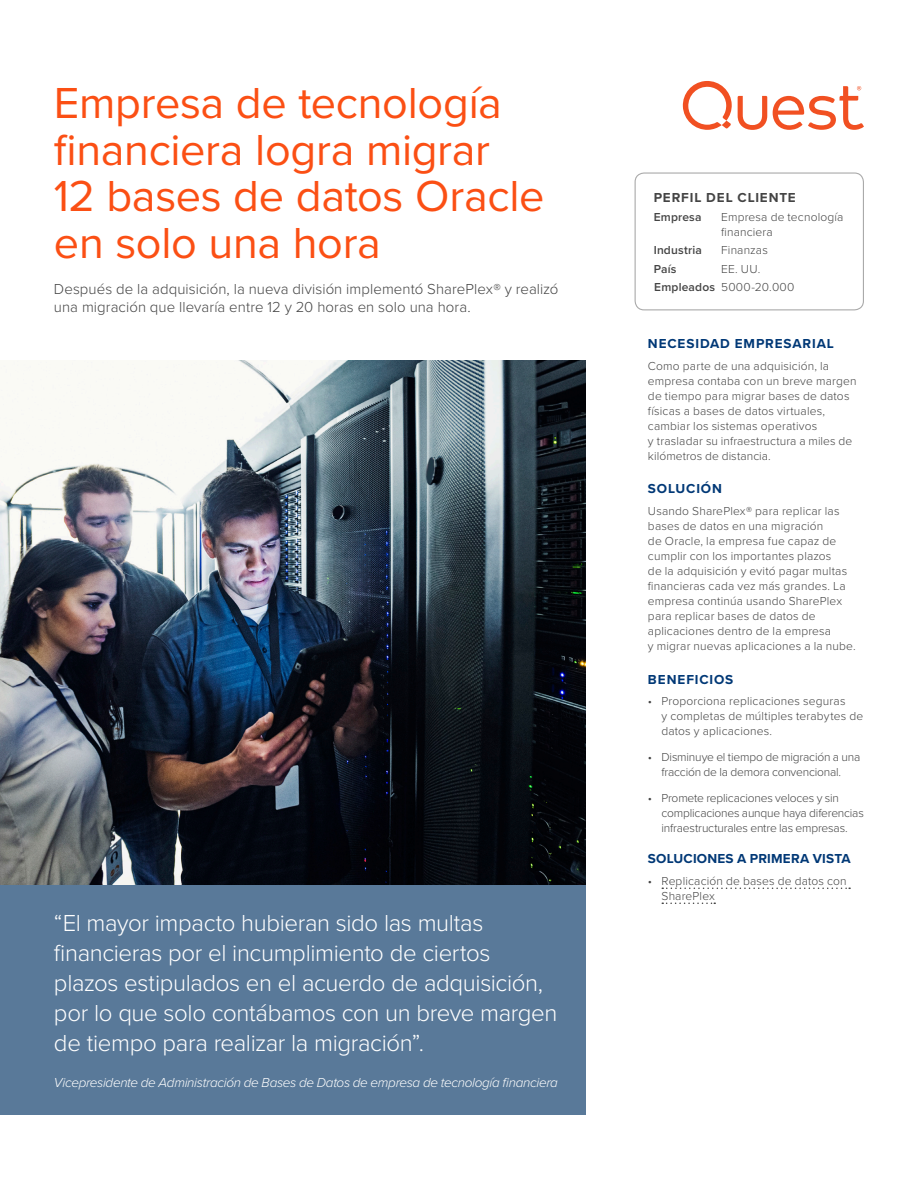
<style>
.page{position:relative;width:918px;height:1188px;background:#fff}
.page>*{position:absolute;margin:0;border:0;box-sizing:border-box;transform-origin:0 0}
._01_Headline_27{font:45px/46.5px "Proxima Nova";letter-spacing:-.005em;color:#fb4f14}
.Callout_Box_Large{font:300 24px/30px "Proxima Nova";letter-spacing:-.015em;color:#fff}
.Sub_Head{font:300 15px/18px "Proxima Nova";letter-spacing:.005em;color:#444}
.Callout_Box_Byline{font:italic 300 13.5px "Proxima Nova";letter-spacing:-.025em;color:#fff}
.Section_Heading_1{font:700 13.5px "Proxima Nova";letter-spacing:.065em;color:#003876}
.Section_Heading_1-2{font:700 13.5px "Proxima Nova";letter-spacing:.015em;color:#003876}
.Section_Heading_1-3{font:700 13.5px "Proxima Nova";letter-spacing:.065em;color:#444}
.Side_Bar_Text_8pt{font:300 12px/15px "Proxima Nova";letter-spacing:.015em;color:#444}
.Side_Bar_Text_8pt-2{font:300 12px/15px "Proxima Nova";letter-spacing:-.015em;color:#444;text-align:center}
.Section_Heading_1-4{font:300 12px/15px "Proxima Nova";letter-spacing:.015em;color:#444}
.Side_Bar_Text_8pt-3{font:600 12px "Proxima Nova";letter-spacing:.015em;color:#444}
.Section_Heading_1-5{font:600 12px "Proxima Nova";letter-spacing:.015em;color:#444}
.s1{font-weight:600}
</style>
<div class="page">
<svg style="left:738px;top:96px;width:29px;height:34px"></svg>
<svg style="left:773px;top:86px;width:91px;height:44px"></svg>
<svg style="left:683px;top:81px;width:49px;height:49px"></svg>
<svg style="left:662px;top:888px;width:188px;height:1px"></svg>
<svg style="left:662px;top:903px;width:53px;height:1px"></svg>
<div style="left:635px;top:172px;width:229px;height:138px;border:1px solid #aaa;border-radius:9px"></div>
<div style="left:0;top:885px;width:585px;height:229px;background:#597999"></div>
<img style="left:0;top:361px;width:585px;height:524px">
<p class="_01_Headline_27" style="left:54px;top:78px;width:492px">Empresa de tecnología financiera logra migrar<br>12 bases de datos Oracle en solo una hora</p>
<p class="Sub_Head" style="left:54px;top:279px;width:506px">Después de la adquisición, la nueva división implementó SharePlex® y realizó una migración que llevaría entre 12 y 20 horas en solo una hora.</p>
<p class="Callout_Box_Large" style="left:54px;top:907px;width:505px">“El mayor impacto hubieran sido las multas financieras por el incumplimiento de ciertos plazos estipulados en el acuerdo de adquisición, por lo que solo contábamos con un breve margen de tiempo para realizar la migración”.</p>
<p class="Callout_Box_Byline" style="left:54px;top:1073px;width:505px">Vicepresidente de Administración de Bases de Datos de empresa de tecnología financiera</p>
<p class="Section_Heading_1-3" style="left:654px;top:188px;width:144px">PERFIL DEL CLIENTE</p>
<p class="Section_Heading_1-5" style="left:654px;top:208px;width:49px">Empresa</p>
<p class="Section_Heading_1-4" style="left:721px;top:209px;width:124px">Empresa de tecnología financiera</p>
<p class="Side_Bar_Text_8pt-3" style="left:654px;top:241px;width:50px">Industria</p>
<p class="Side_Bar_Text_8pt" style="left:721px;top:242px;width:48px">Finanzas</p>
<p class="Side_Bar_Text_8pt-3" style="left:654px;top:260px;width:24px">País</p>
<p class="Side_Bar_Text_8pt" style="left:721px;top:261px;width:41px">EE. UU.</p>
<p class="Side_Bar_Text_8pt" style="left:654px;top:279px;width:142px"><span class="s1">Empleados</span> 5000-20.000</p>
<p class="Section_Heading_1" style="left:648px;top:334px;width:187px">NECESIDAD EMPRESARIAL</p>
<p class="Side_Bar_Text_8pt" style="left:648px;top:358px;width:210px">Como parte de una adquisición, la empresa contaba con un breve margen de tiempo para migrar bases de datos físicas a bases de datos virtuales, cambiar los sistemas operativos<br>y trasladar su infraestructura a miles de kilómetros de distancia.</p>
<p class="Section_Heading_1" style="left:648px;top:479px;width:75px">SOLUCIÓN</p>
<p class="Side_Bar_Text_8pt" style="left:648px;top:503px;width:209px">Usando SharePlex® para replicar las bases de datos en una migración<br>de Oracle, la empresa fue capaz de cumplir con los importantes plazos<br>de la adquisición y evitó pagar multas financieras cada vez más grandes. La empresa continúa usando SharePlex para replicar bases de datos de aplicaciones dentro de la empresa<br>y migrar nuevas aplicaciones a la nube.</p>
<p class="Section_Heading_1" style="left:648px;top:669px;width:87px">BENEFICIOS</p>
<p class="Side_Bar_Text_8pt" style="left:661px;top:693px;width:203px;text-indent:-14px">• Proporciona replicaciones seguras<br>y completas de múltiples terabytes de datos y aplicaciones.</p>
<p class="Side_Bar_Text_8pt-2" style="left:648px;top:749px;width:214px">• Disminuye el tiempo de migración a una fracción de la demora convencional.</p>
<p class="Side_Bar_Text_8pt-2" style="left:661px;top:790px;width:204px;text-align:left;text-indent:-14px">• Promete replicaciones veloces y sin complicaciones aunque haya diferencias infraestructurales entre las empresas.</p>
<p class="Section_Heading_1-2" style="left:648px;top:848px;width:204px">SOLUCIONES A PRIMERA VISTA</p>
<p class="Side_Bar_Text_8pt" style="left:661px;top:872px;width:187px;text-indent:-14px">• Replicación de bases de datos con<br>SharePlex</p>
</div>
